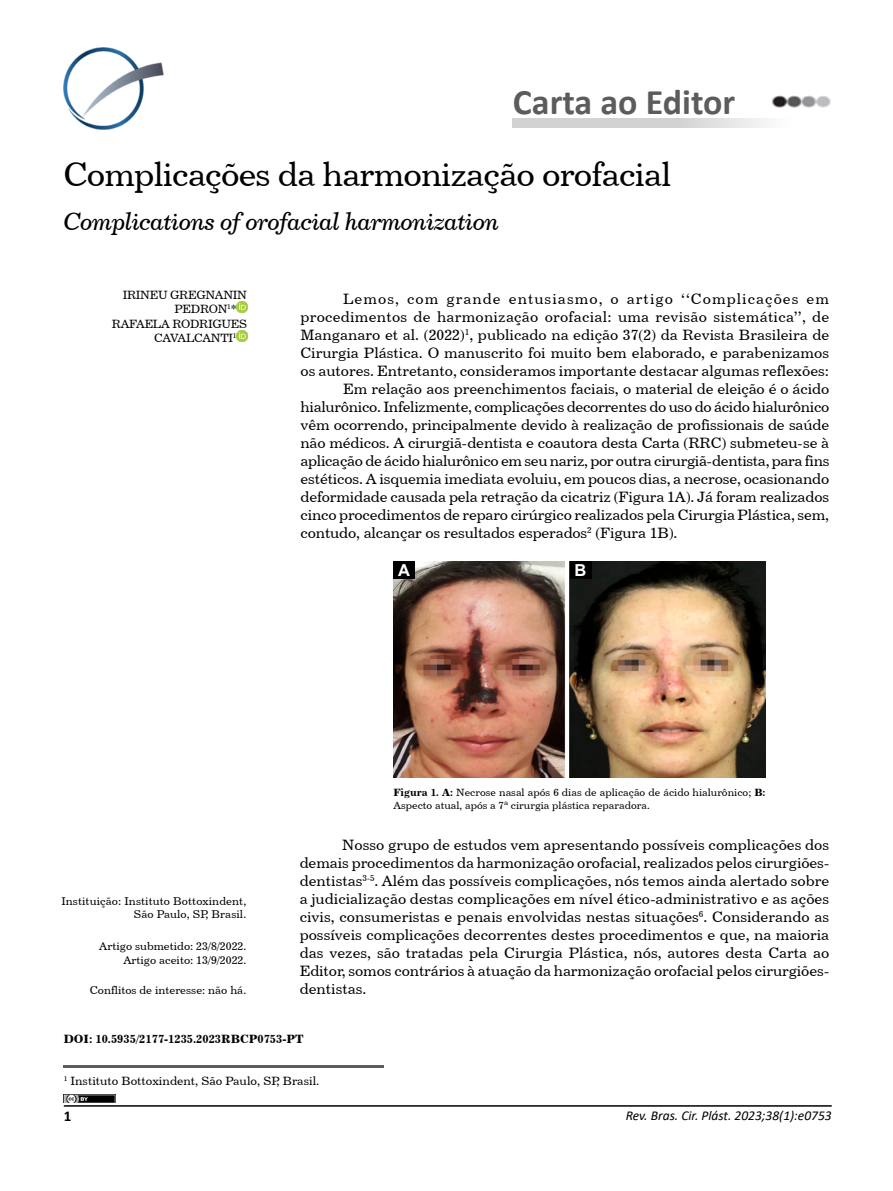
<style>
.page{position:relative;width:893px;height:1191px;background:#fff}
.page>*{position:absolute;margin:0;border:0;box-sizing:border-box;transform-origin:0 0}
.t1{font:700 36px "Calibri";color:#5e5b5b}
.t2{font:33.75px "Century 731 BT Roman A";letter-spacing:-.025em;color:#000}
.t3{font:24.75px "Century 731 BT Italic A";letter-spacing:-.03em;color:#000}
.t4{font:700 16.5px "Arial";color:#fff}
.t5{font:15px/18px "Century 731 BT Roman A";letter-spacing:-.01em;color:#000;text-align:justify}
.t6{font:15px "Century 731 BT Roman A";letter-spacing:.015em;color:#000}
.t7{font:15px "Century 731 BT Roman A";letter-spacing:.07em;color:#000}
.t8{font:700 15px "Calibri";color:#000}
.t9{font:italic 13.5px "Calibri";color:#000}
.t10{font:12px "Century 731 BT Roman A";letter-spacing:-.025em;color:#000}
.t11{font:12px "Century 731 BT Roman A";color:#000}
.t12{font:12px "Century 731 BT Bold A";color:#000}
.t13{font:11.25px/13.5px "Century 731 BT Roman A";color:#000;text-align:right}
.t14{font:10.5px/13.2px "Century 731 BT Roman A";color:#000}
.s1{font-family:"Century 731 BT Bold A"}
</style>
<div class="page">
<hr style="left:64px;top:1105px;width:768px;height:1px;background:#000">
<svg style="left:236px;top:302px;width:11px;height:10px"></svg>
<svg style="left:236px;top:331px;width:11px;height:10px"></svg>
<img style="left:63px;top:47px;width:101px;height:82px">
<hr style="left:64px;top:1064px;width:320px;height:3px;background:#5e5b5b">
<img style="left:64px;top:1094px;width:51px;height:9px">
<img style="left:772px;top:95px;width:59px;height:13px">
<img style="left:393px;top:561px;width:372px;height:216px">
<div style="left:393px;top:561px;width:21px;height:18px;background:#000"></div>
<div style="left:570px;top:561px;width:21px;height:18px;background:#000"></div>
<h1 class="t1" style="left:513px;top:76px;width:224px">Carta ao Editor</h1>
<h2 class="t2" style="left:63px;top:153px;width:609px">Complicações da harmonização orofacial</h2>
<h3 class="t3" style="left:63px;top:206px;width:437px">Complications of orofacial harmonization</h3>
<p class="t10" style="left:123px;top:287px;width:126px">IRINEU GREGNANIN</p>
<p class="t10" style="left:175px;top:302px;width:64px">PEDRON<sup>1</sup>*</p>
<p class="t10" style="left:112px;top:316px;width:137px">RAFAELA RODRIGUES</p>
<p class="t10" style="left:154px;top:330px;width:84px">CAVALCANTI<sup>1</sup></p>
<p class="t7" style="left:343px;top:289px;width:488px">Lemos, com grande entusiasmo, o artigo ‘‘Complicações em</p>
<p class="t6" style="left:300px;top:307px;width:530px">procedimentos de harmonização orofacial: uma revisão sistemática’’, de</p>
<p class="t5" style="left:300px;top:325px;width:530px">Manganaro et al. (2022)<sup>1</sup>, publicado na edição 37(2) da Revista Brasileira de</p>
<p class="t5" style="left:300px;top:343px;width:530px">Cirurgia Plástica. O manuscrito foi muito bem elaborado, e parabenizamos</p>
<p class="t5" style="left:300px;top:361px;width:530px">os autores. Entretanto, consideramos importante destacar algumas reflexões:</p>
<p class="t5" style="left:343px;top:379px;width:488px">Em relação aos preenchimentos faciais, o material de eleição é o ácido</p>
<p class="t5" style="left:300px;top:397px;width:530px">hialurônico. Infelizmente, complicações decorrentes do uso do ácido hialurônico</p>
<p class="t5" style="left:300px;top:415px;width:530px">vêm ocorrendo, principalmente devido à realização de profissionais de saúde</p>
<p class="t5" style="left:300px;top:433px;width:530px">não médicos. A cirurgiã-dentista e coautora desta Carta (RRC) submeteu-se à</p>
<p class="t5" style="left:300px;top:451px;width:530px">aplicação de ácido hialurônico em seu nariz, por outra cirurgiã-dentista, para fins</p>
<p class="t5" style="left:300px;top:469px;width:530px">estéticos. A isquemia imediata evoluiu, em poucos dias, a necrose, ocasionando</p>
<p class="t5" style="left:300px;top:487px;width:530px">deformidade causada pela retração da cicatriz (Figura 1A). Já foram realizados</p>
<p class="t5" style="left:300px;top:505px;width:530px">cinco procedimentos de reparo cirúrgico realizados pela Cirurgia Plástica, sem,</p>
<p class="t5" style="left:300px;top:523px;width:378px">contudo, alcançar os resultados esperados<sup>2</sup> (Figura 1B).</p>
<p class="t4" style="left:398px;top:559px;width:13px">A</p>
<p class="t4" style="left:575px;top:559px;width:13px">B</p>
<p class="t13" style="left:61px;top:894px;width:186px">Instituição: Instituto Bottoxindent,<br>São Paulo, SP, Brasil.</p>
<p class="t13" style="left:99px;top:939px;width:148px">Artigo submetido: 23/8/2022.<br>Artigo aceito: 13/9/2022.</p>
<p class="t13" style="left:90px;top:983px;width:158px">Conflitos de interesse: não há.</p>
<p class="t14" style="left:393px;top:785px;width:374px"><span class="s1">Figura 1. A:</span> Necrose nasal após 6 dias de aplicação de ácido hialurônico; <span class="s1">B:<br></span>Aspecto atual, após a 7ª cirurgia plástica reparadora.</p>
<p class="t5" style="left:300px;top:835px;width:531px;text-indent:43px">Nosso grupo de estudos vem apresentando possíveis complicações dos demais procedimentos da harmonização orofacial, realizados pelos cirurgiões&shy;dentistas<sup>3-5</sup>. Além das possíveis complicações, nós temos ainda alertado sobre a judicialização destas complicações em nível ético-administrativo e as ações civis, consumeristas e penais envolvidas nestas situações<sup>6</sup>. Considerando as possíveis complicações decorrentes destes procedimentos e que, na maioria das vezes, são tratadas pela Cirurgia Plástica, nós, autores desta Carta ao Editor, somos contrários à atuação da harmonização orofacial pelos cirurgiões&shy;dentistas.</p>
<p class="t12" style="left:64px;top:1031px;width:241px">DOI: 10.5935/2177-1235.2023RBCP0753-PT</p>
<p class="t11" style="left:64px;top:1073px;width:257px"><sup>1</sup> Instituto Bottoxindent, São Paulo, SP, Brasil.</p>
<p class="t8" style="left:64px;top:1105px;width:9px">1</p>
<p class="t9" style="left:626px;top:1106px;width:208px">Rev. Bras. Cir. Plást. 2023;38(1):e0753</p>
</div>
